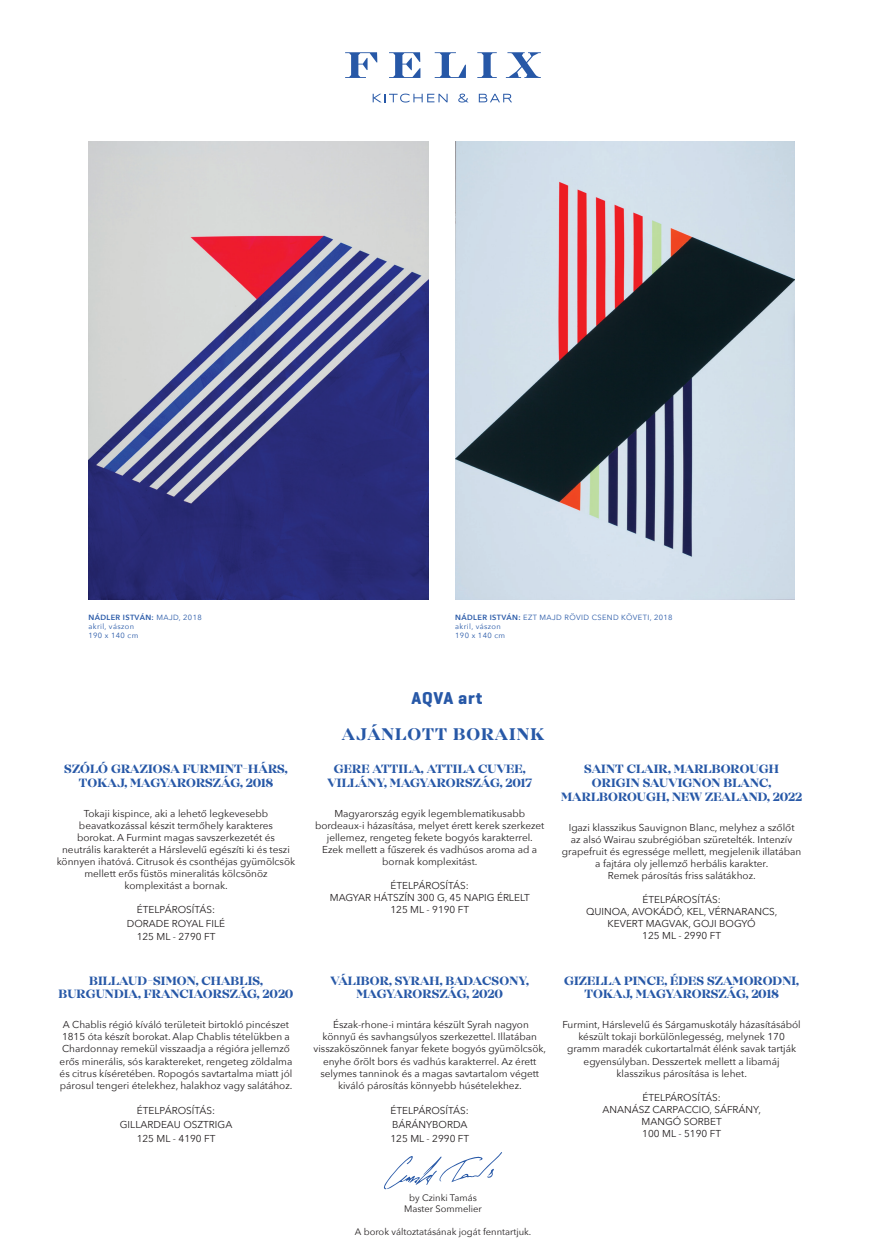
<style>
.page{position:relative;width:886px;height:1251px;background:#fff}
.page>*{position:absolute;margin:0;border:0;box-sizing:border-box;transform-origin:0 0}
.t1{font:700 17.5px "Mirador";letter-spacing:.06em;color:#2758a7}
.t2{font:700 17.5px "Geogrotesque";letter-spacing:.045em;color:#2758a7}
.t3{font:700 12.5px/13.8px "Mirador";letter-spacing:.01em;color:#2758a7;text-align:center}
.t4{font:10px/12px "Avenir Next";color:#231f20;text-align:center}
.t5{font:9.38px/11.2px "Avenir Next";color:#231f20;text-align:center}
.t6{font:7.5px/9px "Avenir Next";letter-spacing:.05em;color:#2758a7}
.s1{font-weight:600}
</style>
<div class="page">
<svg style="left:345px;top:52px;width:32px;height:26px"></svg>
<svg style="left:373px;top:94px;width:75px;height:9px"></svg>
<svg style="left:458px;top:94px;width:11px;height:9px"></svg>
<svg style="left:479px;top:94px;width:33px;height:8px"></svg>
<svg style="left:435px;top:52px;width:31px;height:26px"></svg>
<svg style="left:389px;top:52px;width:31px;height:26px"></svg>
<svg style="left:506px;top:52px;width:35px;height:26px"></svg>
<svg style="left:477px;top:52px;width:20px;height:26px"></svg>
<svg style="left:384px;top:1152px;width:118px;height:37px"></svg>
<img style="left:88px;top:141px;width:340px;height:458px">
<img style="left:455px;top:141px;width:339px;height:459px">
<p class="t6" style="left:88px;top:613px;width:115px"><span class="s1">NÁDLER ISTVÁN:</span> MAJD, 2018 akril, vászon<br>190 x 140 cm</p>
<p class="t6" style="left:455px;top:613px;width:219px"><span class="s1">NÁDLER ISTVÁN:</span> EZT MAJD RÖVID CSEND KÖVETI, 2018 akril, vászon<br>190 x 140 cm</p>
<p class="t3" style="left:64px;top:762px;width:225px">SZÓLÓ GRAZIOSA FURMINT-HÁRS,<br>TOKAJ, MAGYARORSZÁG, 2018</p>
<p class="t4" style="left:57px;top:807px;width:240px">Tokaji kispince, aki a lehető legkevesebb beavatkozással készit termőhely karakteres<br>borokat. A Furmint magas savszerkezetét és neutrális karakterét a Hárslevelű egészíti ki és teszi könnyen ihatóvá. Citrusok és csonthéjas gyümölcsök mellett erős füstös mineralitás kölcsönöz komplexitást a bornak.</p>
<p class="t4" style="left:127px;top:902px;width:100px;line-height:13.8px">ÉTELPÁROSÍTÁS:<br>DORADE ROYAL FILÉ<br>125 ML - 2790 FT</p>
<p class="t3" style="left:59px;top:974px;width:236px">BILLAUD-SIMON, CHABLIS,<br>BURGUNDIA, FRANCIAORSZÁG, 2020</p>
<p class="t4" style="left:60px;top:1018px;width:234px">A Chablis régió kíváló területeit birtokló pincészet 1815 óta készít borokat. Alap Chablis tételükben a Chardonnay remekül visszaadja a régióra jellemző erős minerális, sós karaktereket, rengeteg zöldalma és citrus kíséretében. Ropogós savtartalma miatt jól párosul tengeri ételekhez, halakhoz vagy salátához.</p>
<p class="t4" style="left:120px;top:1103px;width:114px;line-height:13.8px">ÉTELPÁROSÍTÁS:<br>GILLARDEAU OSZTRIGA<br>125 ML - 4190 FT</p>
<h1 class="t2" style="left:411px;top:687px;width:72px">AQVA art</h1>
<h1 class="t1" style="left:342px;top:724px;width:204px">AJÁNLOTT BORAINK</h1>
<p class="t3" style="left:327px;top:762px;width:206px">GERE ATTILA, ATTILA CUVEE,<br>VILLÁNY, MAGYARORSZÁG, 2017</p>
<p class="t4" style="left:315px;top:807px;width:231px">Magyarország egyik legemblematikusabb bordeaux-i házasítása, melyet érett kerek szerkezet jellemez, rengeteg fekete bogyós karakterrel.<br>Ezek mellett a fűszerek és vadhúsos aroma ad a bornak komplexitást.</p>
<p class="t4" style="left:330px;top:879px;width:201px">ÉTELPÁROSÍTÁS:<br>MAGYAR HÁTSZÍN 300 G, 45 NAPIG ÉRLELT<br>125 ML - 9190 FT</p>
<p class="t3" style="left:331px;top:974px;width:200px">VÁLIBOR, SYRAH, BADACSONY,<br>MAGYARORSZÁG, 2020</p>
<p class="t4" style="left:314px;top:1018px;width:234px">Észak-rhone-i mintára készült Syrah nagyon<br>könnyű és savhangsúlyos szerkezettel. Illatában visszaköszönnek fanyar fekete bogyós gyümölcsök, enyhe őrölt bors és vadhús karakterrel. Az érett selymes tanninok és a magas savtartalom végett kiváló párosítás könnyebb húsételekhez.</p>
<p class="t4" style="left:390px;top:1103px;width:80px;line-height:13.8px;text-align:left">ÉTELPÁROSÍTÁS:<br>BÁRÁNYBORDA<br>125 ML - 2990 FT</p>
<p class="t3" style="left:561px;top:762px;width:242px">SAINT CLAIR, MARLBOROUGH<br>ORIGIN SAUVIGNON BLANC,<br>MARLBOROUGH, NEW ZEALAND, 2022</p>
<p class="t4" style="left:562px;top:821px;width:241px">Igazi klasszikus Sauvignon Blanc, melyhez a szőlőt<br>az alsó Wairau szubrégióban szüretelték. Intenzív grapefruit és egressége mellett, megjelenik illatában a fajtára oly jellemző herbális karakter.<br>Remek párosítás friss salátákhoz.</p>
<p class="t4" style="left:586px;top:893px;width:193px">ÉTELPÁROSÍTÁS:<br>QUINOA, AVOKÁDÓ, KEL, VÉRNARANCS,<br>KEVERT MAGVAK, GOJI BOGYÓ<br>125 ML - 2990 FT</p>
<p class="t3" style="left:564px;top:974px;width:237px">GIZELLA PINCE, ÉDES SZAMORODNI,<br>TOKAJ, MAGYARORSZÁG, 2018</p>
<p class="t4" style="left:562px;top:1018px;width:240px">Furmint, Hárslevelű és Sárgamuskotály házasításából készült tokaji borkülönlegesség, melynek 170 gramm maradék cukortartalmát élénk savak tartják egyensúlyban. Desszertek mellett a libamáj klasszikus párosítása is lehet.</p>
<p class="t4" style="left:602px;top:1090px;width:160px">ÉTELPÁROSÍTÁS:<br>ANANÁSZ CARPACCIO, SÁFRÁNY,<br>MANGÓ SORBET<br>100 ML - 5190 FT</p>
<p class="t5" style="left:404px;top:1191px;width:79px">by Czinki Tamás<br>Master Sommelier</p>
<p class="t5" style="left:355px;top:1226px;width:178px">A borok változtatásának jogát fenntartjuk.</p>
</div>
